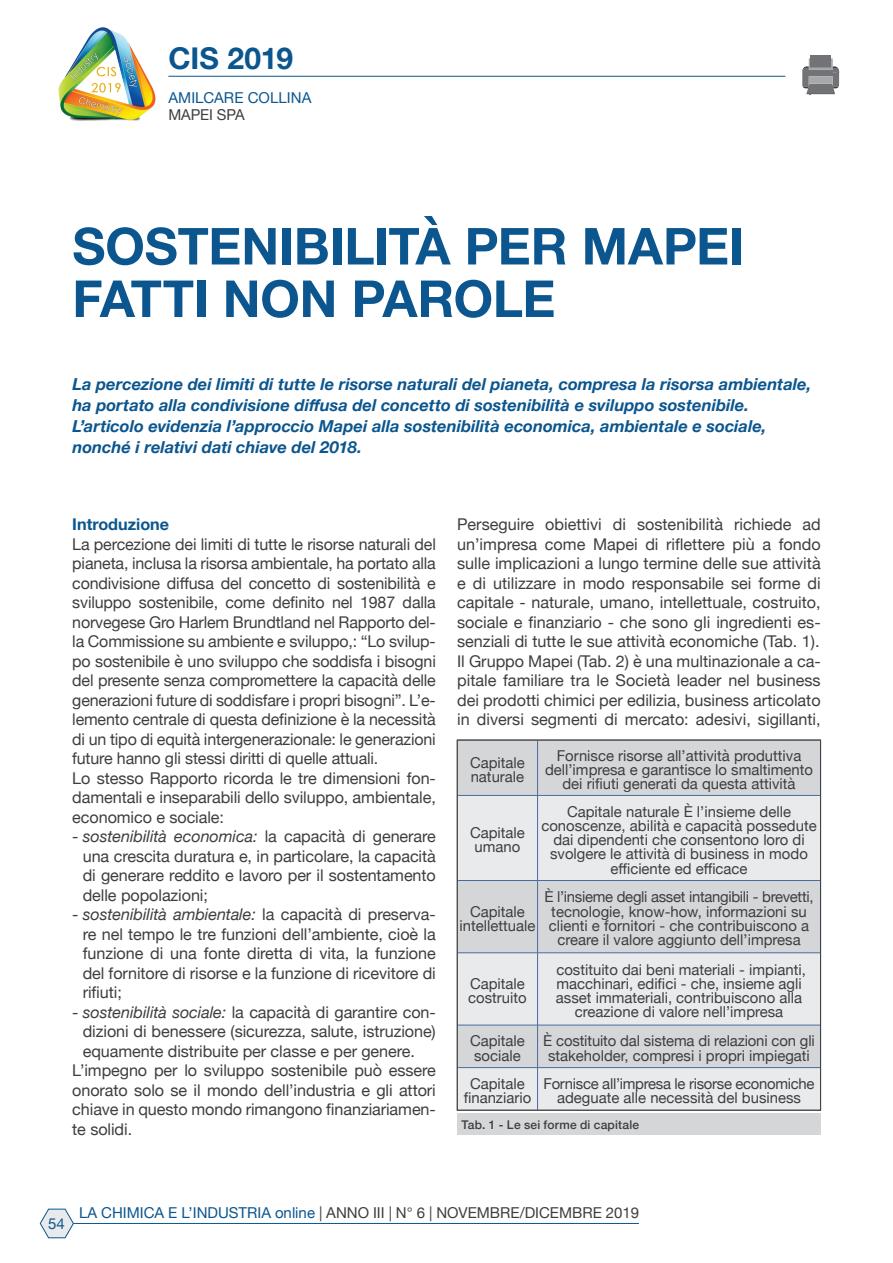
<style>
.page{position:relative;width:893px;height:1263px;background:#fff}
.page>*{position:absolute;margin:0;border:0;box-sizing:border-box;transform-origin:0 0}
.Titolo_articolo{font:700 51px "Helvetica Neue";letter-spacing:-.005em;color:#0b568e}
.t1{font:700 30px "Helvetica Neue";letter-spacing:-.005em;color:#0b568e}
.Sottotitolo{font:italic 700 16.5px/21px "Helvetica Neue";color:#0b568e}
.t2{font:16.2px/19.5px "Helvetica Neue";letter-spacing:-.005em;color:#3e3e3f;text-align:justify}
.t3{font:700 16.2px "Helvetica Neue";color:#0b568e}
.Riepilogo_autori{font:15px/14.2px "Helvetica Neue";color:#3e3e3f;text-align:center}
.Riepilogo_autori-2{font:15px/14.2px "Helvetica Neue";letter-spacing:-.02em;color:#3e3e3f;text-align:center}
.Autori{font:15px "Helvetica Neue";letter-spacing:.005em;color:#0b568e}
.Dida{font:500 12px "Helvetica Neue";letter-spacing:.02em;color:#3e3e3f}
.s1{font-style:italic}
.s2{color:#0b568e}
</style>
<div class="page">
<svg style="left:40px;top:1209px;width:34px;height:29px"></svg>
<hr style="left:74px;top:1223px;width:565px;height:1px;background:#0b568e">
<img style="left:58px;top:27px;width:98px;height:94px">
<hr style="left:168px;top:76px;width:617px;height:1px;background:#0b568e">
<div style="left:810px;top:55px;width:21px;height:13px;background:#727376"></div>
<svg style="left:802px;top:58px;width:37px;height:37px"></svg>
<div style="left:459px;top:742px;width:360px;height:53px;background:#d5d6d8"></div>
<svg style="left:459px;top:796px;width:360px;height:312px;fill:#e9eaeb"></svg>
<hr style="left:537px;top:740px;width:1px;height:55px;background:#476c9d">
<hr style="left:537px;top:795px;width:1px;height:85px;background:#476c9d">
<hr style="left:537px;top:880px;width:1px;height:73px;background:#476c9d">
<hr style="left:537px;top:953px;width:1px;height:72px;background:#476c9d">
<hr style="left:537px;top:1025px;width:1px;height:42px;background:#476c9d">
<hr style="left:537px;top:1068px;width:1px;height:42px;background:#476c9d">
<hr style="left:457px;top:795px;width:81px;height:1px;background:#476c9d">
<hr style="left:538px;top:795px;width:282px;height:1px;background:#476c9d">
<hr style="left:457px;top:880px;width:81px;height:1px;background:#476c9d">
<hr style="left:538px;top:880px;width:282px;height:1px;background:#476c9d">
<hr style="left:457px;top:952px;width:81px;height:1px;background:#476c9d">
<hr style="left:538px;top:952px;width:282px;height:1px;background:#476c9d">
<hr style="left:457px;top:1025px;width:81px;height:1px;background:#476c9d">
<hr style="left:538px;top:1025px;width:282px;height:1px;background:#476c9d">
<hr style="left:457px;top:1067px;width:81px;height:1px;background:#476c9d">
<hr style="left:538px;top:1067px;width:282px;height:1px;background:#476c9d">
<hr style="left:457px;top:1110px;width:81px;height:1px;background:#69696c">
<hr style="left:538px;top:1110px;width:282px;height:1px;background:#69696c">
<div style="left:457px;top:740px;width:364px;height:370px;border:1px solid #3e3e3f"></div>
<div style="left:457px;top:1113px;width:364px;height:22px;background:#d5d6d8"></div>
<h2 class="t1" style="left:168px;top:35px;width:126px">CIS 2019</h2>
<p class="Autori" style="left:168px;top:87px;width:145px">AMILCARE COLLINA</p>
<p class="Riepilogo_autori" style="left:168px;top:108px;width:78px">MAPEI SPA</p>
<p class="Titolo_articolo" style="left:72px;top:206px;width:673px">SOSTENIBILITÀ PER MAPEI</p>
<p class="Titolo_articolo" style="left:72px;top:259px;width:485px">FATTI NON PAROLE</p>
<p class="Sottotitolo" style="left:72px;top:374px;width:740px">La percezione dei limiti di tutte le risorse naturali del pianeta, compresa la risorsa ambientale, ha portato alla condivisione diffusa del concetto di sostenibilità e sviluppo sostenibile.<br>L’articolo evidenzia l’approccio Mapei alla sostenibilità economica, ambientale e sociale, nonché i relativi dati chiave del 2018.</p>
<p class="t3" style="left:72px;top:512px;width:98px">Introduzione</p>
<p class="t2" style="left:72px;top:535px;width:365px">La percezione dei limiti di tutte le risorse naturali del pianeta, inclusa la risorsa ambientale, ha portato alla condivisione diffusa del concetto di sostenibilità e sviluppo sostenibile, come definito nel 1987 dalla norvegese Gro Harlem Brundtland nel Rapporto del&shy;la Commissione su ambiente e sviluppo,: “Lo svilup&shy;po sostenibile è uno sviluppo che soddisfa i bisogni del presente senza compromettere la capacità delle generazioni future di soddisfare i propri bisogni”. L’e&shy;lemento centrale di questa definizione è la necessità di un tipo di equità intergenerazionale: le generazioni future hanno gli stessi diritti di quelle attuali.</p>
<p class="t2" style="left:72px;top:769px;width:365px">Lo stesso Rapporto ricorda le tre dimensioni fon&shy;damentali e inseparabili dello sviluppo, ambientale, economico e sociale:</p>
<p class="t2" style="left:83px;top:828px;width:355px;text-indent:-10px">- <span class="s1">sostenibilità economica:</span> la capacità di generare una crescita duratura e, in particolare, la capacità di generare reddito e lavoro per il sostentamento delle popolazioni;</p>
<p class="t2" style="left:83px;top:906px;width:355px;text-indent:-10px">- <span class="s1">sostenibilità ambientale:</span> la capacità di preserva&shy;re nel tempo le tre funzioni dell’ambiente, cioè la funzione di una fonte diretta di vita, la funzione del fornitore di risorse e la funzione di ricevitore di rifiuti;</p>
<p class="t2" style="left:83px;top:1003px;width:355px;text-indent:-10px">- <span class="s1">sostenibilità sociale:</span> la capacità di garantire con&shy;dizioni di benessere (sicurezza, salute, istruzione) equamente distribuite per classe e per genere.</p>
<p class="t2" style="left:72px;top:1062px;width:365px">L’impegno per lo sviluppo sostenibile può essere onorato solo se il mondo dell’industria e gli attori chiave in questo mondo rimangono finanziariamen&shy;te solidi.</p>
<p class="t2" style="left:457px;top:516px;width:365px">Perseguire obiettivi di sostenibilità richiede ad un’impresa come Mapei di riflettere più a fondo sulle implicazioni a lungo termine delle sue attività e di utilizzare in modo responsabile sei forme di capitale - naturale, umano, intellettuale, costruito, sociale e finanziario - che sono gli ingredienti es&shy;senziali di tutte le sue attività economiche (Tab. 1).</p>
<p class="t2" style="left:457px;top:652px;width:365px">Il Gruppo Mapei (Tab. 2) è una multinazionale a ca&shy;pitale familiare tra le Società leader nel business dei prodotti chimici per edilizia, business articolato in diversi segmenti di mercato: adesivi, sigillanti,</p>
<p class="Riepilogo_autori" style="left:470px;top:756px;width:56px;text-align:left">Capitale naturale</p>
<p class="Riepilogo_autori" style="left:545px;top:749px;width:269px">Fornisce risorse all’attività produttiva dell’impresa e garantisce lo smaltimento dei rifiuti generati da questa attività</p>
<p class="Riepilogo_autori" style="left:470px;top:826px;width:56px">Capitale umano</p>
<p class="Riepilogo_autori" style="left:541px;top:805px;width:277px">Capitale naturale È l’insieme delle conoscenze, abilità e capacità possedute dai dipendenti che consentono loro di svolgere le attività di business in modo efficiente ed efficace</p>
<p class="Riepilogo_autori" style="left:459px;top:905px;width:77px">Capitale intellettuale</p>
<p class="Riepilogo_autori" style="left:468px;top:977px;width:60px;text-align:left">Capitale costruito</p>
<p class="Riepilogo_autori" style="left:544px;top:891px;width:271px">È l’insieme degli asset intangibili - brevetti, tecnologie, know-how, informazioni su clienti e fornitori - che contribuiscono a creare il valore aggiunto dell’impresa</p>
<p class="Riepilogo_autori" style="left:556px;top:963px;width:251px">costituito dai beni materiali - impianti, macchinari, edifici - che, insieme agli asset immateriali, contribuiscono alla creazione di valore nell’impresa</p>
<p class="Riepilogo_autori" style="left:470px;top:1035px;width:56px;text-align:left">Capitale sociale</p>
<p class="Riepilogo_autori" style="left:543px;top:1035px;width:273px">È costituito dal sistema di relazioni con gli stakeholder, compresi i propri impiegati</p>
<p class="Riepilogo_autori" style="left:464px;top:1077px;width:69px">Capitale finanziario</p>
<p class="Riepilogo_autori-2" style="left:543px;top:1077px;width:273px">Fornisce all’impresa le risorse economiche adeguate alle necessità del business</p>
<p class="Dida" style="left:462px;top:1115px;width:179px">Tab. 1 - Le sei forme di capitale</p>
<p class="Autori" style="left:48px;top:1212px;width:18px">54</p>
<p class="Riepilogo_autori" style="left:79px;top:1206px;width:561px"><span class="s2">LA CHIMICA E L’INDUSTRIA online</span> | ANNO III | N° 6 | NOVEMBRE/DICEMBRE 2019</p>
</div>
